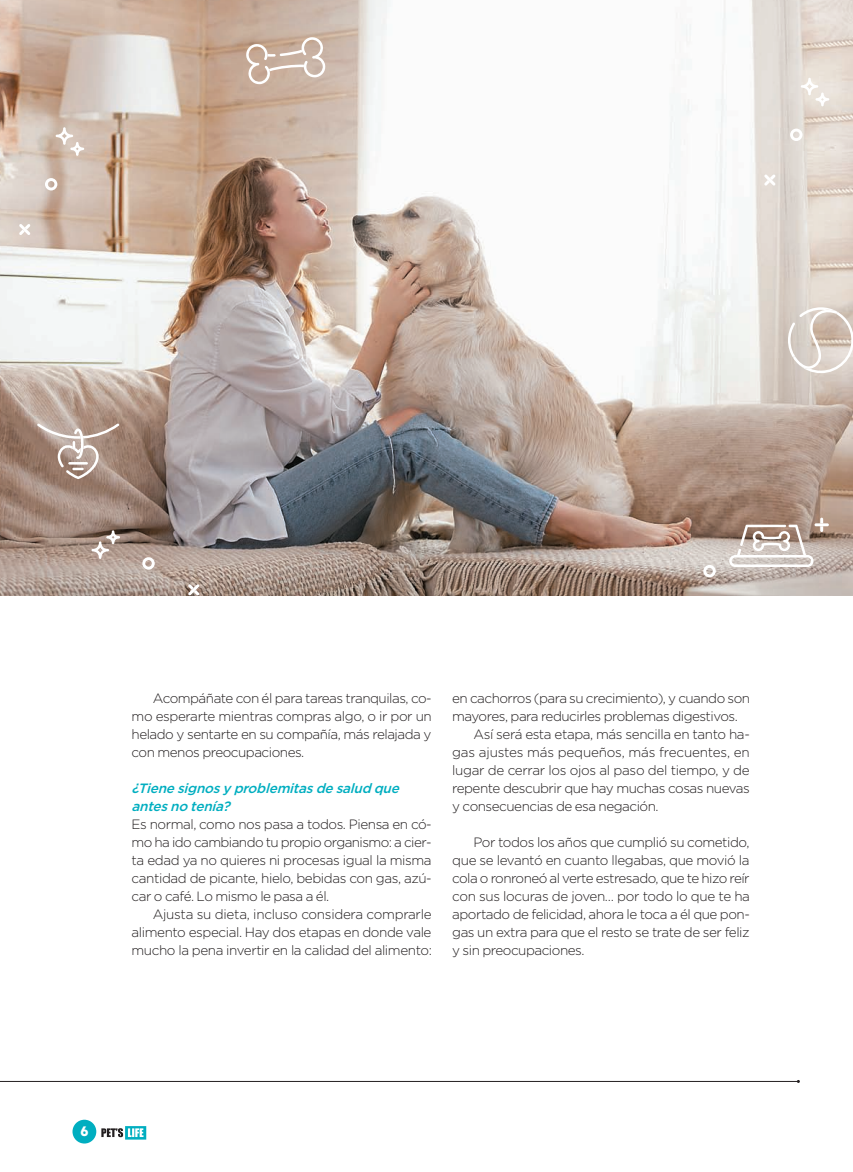
<style>
.page{position:relative;width:853px;height:1172px;background:#fff}
.page>*{position:absolute;margin:0;border:0;box-sizing:border-box;transform-origin:0 0}
.t1{font:14.4px "Mont Heavy DEMO";color:#fff;scale:.93 1}
.t2{font:300 13.5px/18px "Gotham";letter-spacing:-.035em;color:#231f20;text-align:justify}
.t3{font:italic 500 13.5px/18px "Gotham";color:#00aec0}
</style>
<div class="page">
<div style="left:72px;top:1120px;width:24px;height:23px;background:#00aec0;border-radius:50%"></div>
<svg style="left:101px;top:1126px;width:45px;height:13px"></svg>
<hr style="left:0;top:1081px;width:798px;height:1px;background:#231f20">
<img style="left:0;top:0;width:853px;height:595px">
<svg style="left:246px;top:37px;width:80px;height:48px;background:#d0bbac"></svg>
<svg style="left:56px;top:127px;width:28px;height:29px"></svg>
<svg style="left:45px;top:178px;width:12px;height:12px"></svg>
<svg style="left:19px;top:224px;width:11px;height:11px"></svg>
<svg style="left:801px;top:78px;width:28px;height:28px"></svg>
<svg style="left:790px;top:129px;width:12px;height:12px"></svg>
<svg style="left:764px;top:174px;width:11px;height:12px"></svg>
<svg style="left:92px;top:530px;width:28px;height:29px"></svg>
<svg style="left:142px;top:557px;width:13px;height:13px"></svg>
<svg style="left:188px;top:584px;width:11px;height:11px"></svg>
<svg style="left:703px;top:565px;width:13px;height:12px"></svg>
<svg style="left:820px;top:518px;width:3px;height:14px"></svg>
<hr style="left:814px;top:523px;width:15px;height:3px;background:#fff">
<svg style="left:729px;top:525px;width:84px;height:42px"></svg>
<svg style="left:788px;top:307px;width:65px;height:66px;background:#dad0c7"></svg>
<svg style="left:37px;top:423px;width:82px;height:56px;background:#b49e93"></svg>
<p class="t2" style="left:132px;top:689px;width:302px;text-indent:21px">Acompáñate con él para tareas tranquilas, co&shy;mo esperarte mientras compras algo, o ir por un helado y sentarte en su compañía, más relajada y con menos preocupaciones.</p>
<p class="t3" style="left:132px;top:779px;width:274px">¿Tienesignosyproblemitasdesaludque antesnotenía?</p>
<p class="t2" style="left:132px;top:815px;width:302px">Es normal, como nos pasa a todos. Piensa en có&shy;mo ha ido cambiando tu propio organismo: a cier&shy;ta edad ya no quieres ni procesas igual la misma cantidad de picante, hielo, bebidas con gas, azú&shy;car o café. Lo mismo le pasa a él.</p>
<p class="t2" style="left:132px;top:905px;width:302px;text-indent:21px">Ajusta su dieta, incluso considera comprarle alimento especial. Hay dos etapas en donde vale mucho la pena invertir en la calidad del alimento:</p>
<p class="t2" style="left:452px;top:689px;width:299px">en cachorros (para su crecimiento), y cuando son mayores, para reducirles problemas digestivos.</p>
<p class="t2" style="left:452px;top:725px;width:299px;text-indent:21px">Así será esta etapa, más sencilla en tanto ha&shy;gas ajustes más pequeños, más frecuentes, en lugar de cerrar los ojos al paso del tiempo, y de repente descubrir que hay muchas cosas nuevas y consecuencias de esa negación.</p>
<p class="t2" style="left:452px;top:833px;width:299px;text-indent:21px">Por todos los años que cumplió su cometido, que se levantó en cuanto llegabas, que movió la cola o ronroneó al verte estresado, que te hizo reír con sus locuras de joven… por todo lo que te ha aportado de felicidad, ahora le toca a él que pon&shy;gas un extra para que el resto se trate de ser feliz y sin preocupaciones.</p>
<p class="t1" style="left:80px;top:1123px;width:10px">6</p>
</div>
